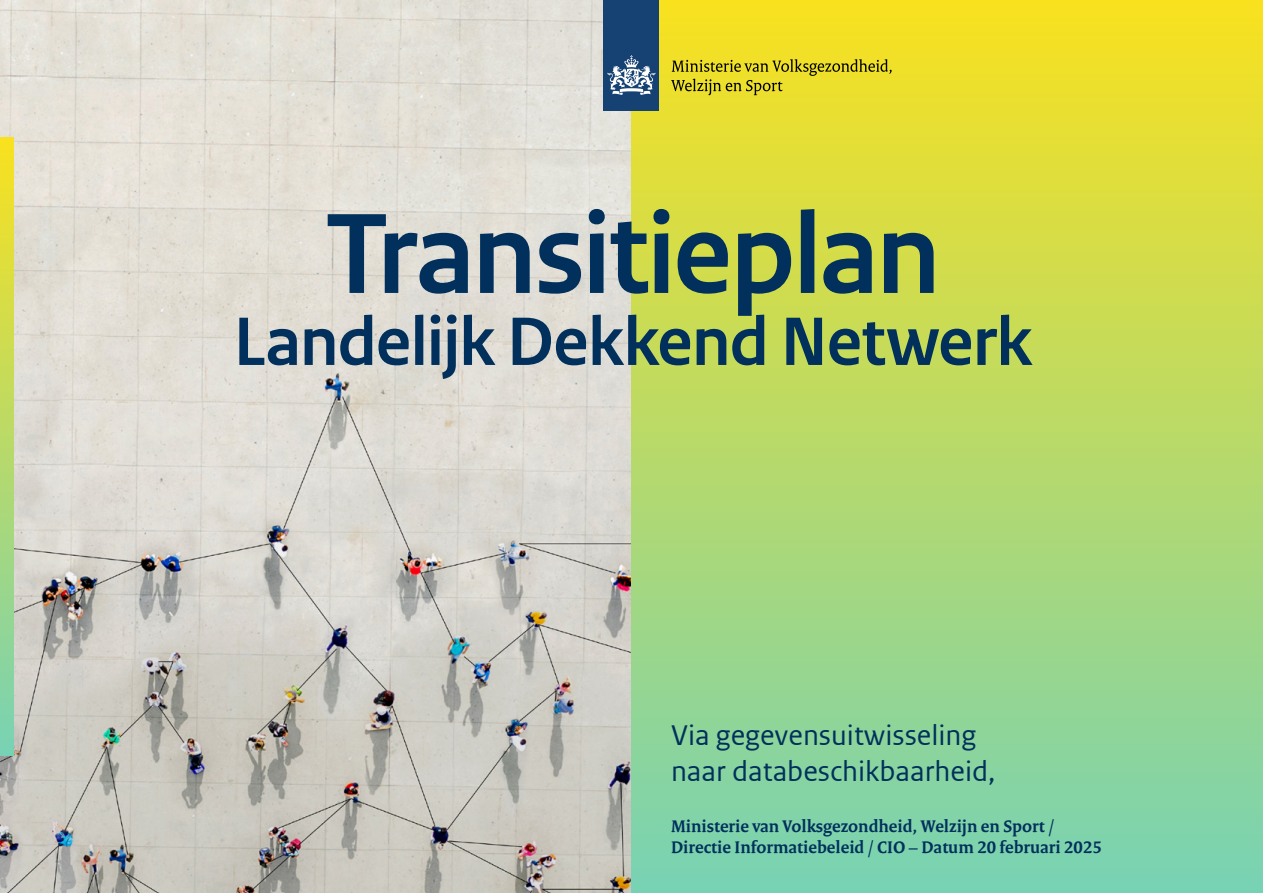
<style>
.page{position:relative;width:1263px;height:893px;background:#fff}
.page>*{position:absolute;margin:0;border:0;box-sizing:border-box;transform-origin:0 0}
.t1{font:700 120px "Rijksoverheid Sans Heading";letter-spacing:-.02em;color:#00305b}
.t2{font:700 72px "Rijksoverheid Sans Heading";letter-spacing:-.01em;color:#00305b}
.Subtitle{font:30px/36px "Rijksoverheid Sans Web Text";color:#00305b}
.Chapeau{font:700 18px/21.6px "Rijksoverheid Serif";color:#00305b}
</style>
<div class="page">
<img style="left:0;top:0;width:631px;height:893px">
<div style="left:631px;top:0;width:632px;height:893px;background:linear-gradient(to bottom,#f9e11e,#77d2b5)"></div>
<svg style="left:0;top:138px;width:14px;height:617px;background:#b8d969"></svg>
<div style="left:604px;top:0;width:55px;height:111px;background:#154273"></div>
<svg style="left:607px;top:55px;width:48px;height:40px"></svg>
<svg style="left:671px;top:59px;width:221px;height:36px;background:#ccbf24"></svg>
<p class="t1" style="left:326px;top:186px;width:616px">Transitieplan</p>
<p class="t2" style="left:234px;top:301px;width:800px">Landelijk Dekkend Netwerk</p>
<p class="Subtitle" style="left:671px;top:718px;width:326px">Via gegevensuitwisseling naar databeschikbaarheid,</p>
<p class="Chapeau" style="left:671px;top:815px;width:432px">Ministerie van Volksgezondheid, Welzijn en Sport /<br>Directie Informatiebeleid / CIO – Datum 20 februari 2025</p>
</div>
